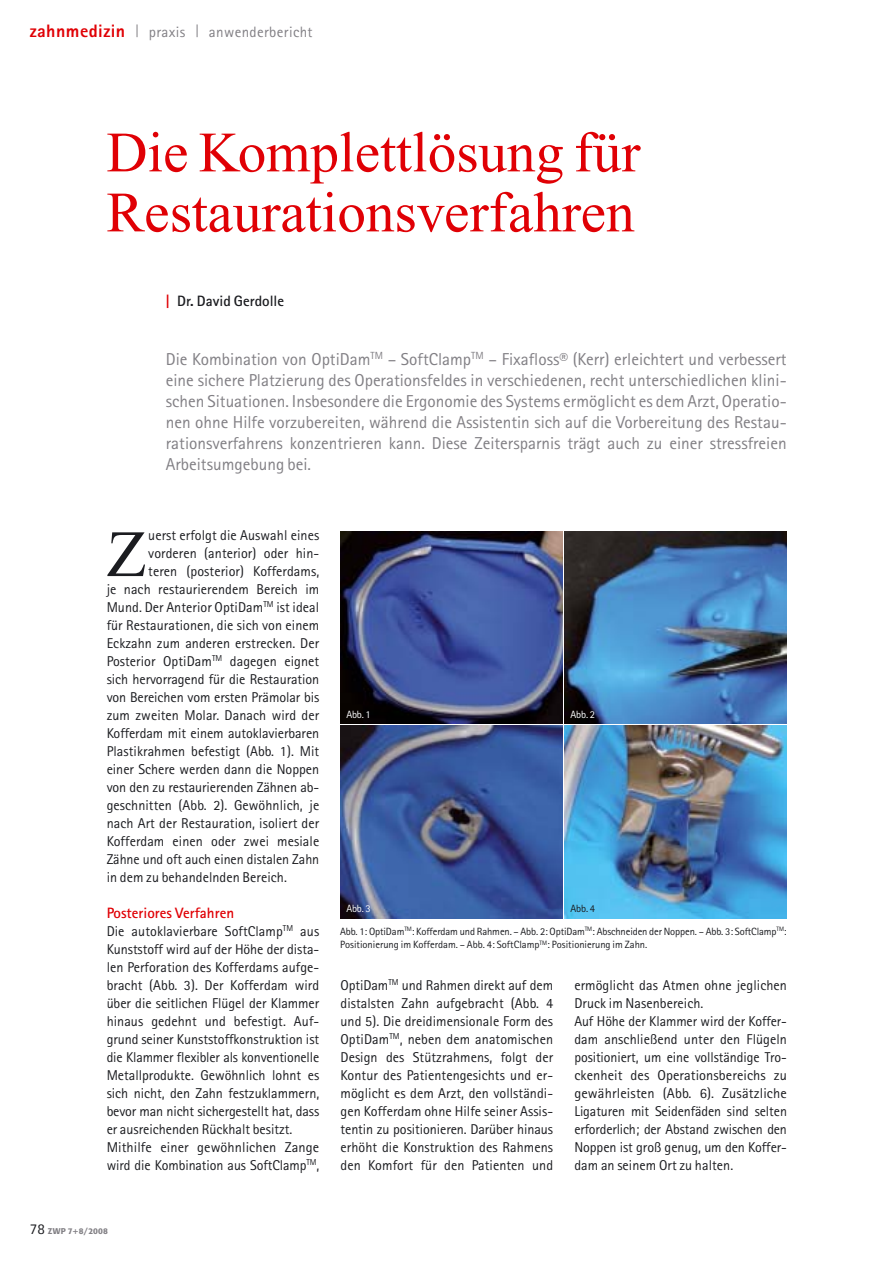
<style>
.page{position:relative;width:893px;height:1263px;background:#fff}
.page>*{position:absolute;margin:0;border:0;box-sizing:border-box;transform-origin:0 0}
.t1{font:66px "Times";color:#1b1c20}
.t2{font:57px/60px "Times";color:#e00005}
.t3{font:800 18px "Rotis Sans Serif";letter-spacing:.025em;color:#e00005}
.t4{font:17.25px/21px "Rotis Sans Serif";color:#817f84;text-align:justify}
.t5{font:15px "Rotis Sans Serif";letter-spacing:.025em;color:#817f84}
.t6{font:700 15px "Rotis Sans Serif";color:#e00005}
.t7{font:700 15px "Rotis Sans Serif";color:#1b1c20}
.t8{font:14.25px/18px "Rotis Sans Serif";letter-spacing:.005em;color:#1b1c20}
.t9{font:10.5px/22.2px "Rotis Sans Serif";letter-spacing:-.01em;color:#1b1c20}
.t10{font:10.5px "Rotis Sans Serif";letter-spacing:-.015em;color:#fff}
.t11{font:500 8.25px "Formata";letter-spacing:.02em;color:#817f84}
.s1{color:#e00005}
.s2{font-family:"Rotis Sans Serif";font-weight:400;font-size:15px;color:#1b1c20}
</style>
<div class="page">
<svg style="left:197px;top:24px;width:1px;height:13px"></svg>
<svg style="left:137px;top:24px;width:1px;height:13px"></svg>
<img style="left:340px;top:531px;width:222px;height:193px">
<img style="left:564px;top:531px;width:223px;height:193px">
<img style="left:340px;top:726px;width:222px;height:192px">
<img style="left:564px;top:726px;width:223px;height:192px">
<p class="t3" style="left:30px;top:25px;width:97px">zahnmedizin</p>
<p class="t5" style="left:149px;top:27px;width:38px">praxis</p>
<p class="t5" style="left:209px;top:27px;width:105px">anwenderbericht</p>
<h2 class="t2" style="left:106px;top:128px;width:535px">Die Komplettlösung für<br>Restaurationsverfahren</h2>
<p class="t7" style="left:166px;top:296px;width:120px"><span class="s1">|</span> Dr. David Gerdolle</p>
<p class="t4" style="left:166px;top:350px;width:622px">Die Kombination von OptiDam<sup>TM</sup> – SoftClamp<sup>TM</sup> – Fixafloss® (Kerr) erleichtert und verbessert eine sichere Platzierung des Operationsfeldes in verschiedenen, recht unterschiedlichen klini&shy;schen Situationen. Insbesondere die Ergonomie des Systems ermöglicht es dem Arzt, Operatio&shy;nen ohne Hilfe vorzubereiten, während die Assistentin sich auf die Vorbereitung des Restau&shy;rationsverfahrens konzentrieren kann. Diese Zeitersparnis trägt auch zu einer stressfreien Arbeitsumgebung bei.</p>
<h1 class="t1" style="left:107px;top:530px;width:42px">Z</h1>
<p class="t8" style="left:148px;top:528px;width:172px">uerst erfolgt die Auswahl eines</p>
<p class="t8" style="left:148px;top:546px;width:172px">vorderen (anterior) oder hin-</p>
<p class="t8" style="left:148px;top:564px;width:172px">teren (posterior) Kofferdams,</p>
<p class="t8" style="left:107px;top:582px;width:214px">je nach restaurierendem Bereich im</p>
<p class="t8" style="left:107px;top:600px;width:214px">Mund. Der Anterior OptiDam<sup>TM</sup> ist ideal</p>
<p class="t8" style="left:107px;top:618px;width:214px">für Restaurationen, die sich von einem</p>
<p class="t8" style="left:107px;top:636px;width:214px">Eckzahn zum anderen erstrecken. Der</p>
<p class="t8" style="left:107px;top:654px;width:214px">Posterior OptiDam<sup>TM</sup> dagegen eignet</p>
<p class="t8" style="left:107px;top:672px;width:214px">sich hervorragend für die Restauration</p>
<p class="t8" style="left:107px;top:690px;width:214px">von Bereichen vom ersten Prämolar bis</p>
<p class="t8" style="left:107px;top:708px;width:214px">zum zweiten Molar. Danach wird der</p>
<p class="t8" style="left:107px;top:726px;width:214px">Kofferdam mit einem autoklavierbaren</p>
<p class="t8" style="left:107px;top:744px;width:214px">Plastikrahmen befestigt (Abb. 1). Mit</p>
<p class="t8" style="left:107px;top:762px;width:214px">einer Schere werden dann die Noppen</p>
<p class="t8" style="left:107px;top:780px;width:214px">von den zu restaurierenden Zähnen ab-</p>
<p class="t8" style="left:107px;top:798px;width:214px">geschnitten (Abb. 2). Gewöhnlich, je</p>
<p class="t8" style="left:107px;top:816px;width:214px">nach Art der Restauration, isoliert der</p>
<p class="t8" style="left:107px;top:834px;width:214px">Kofferdam einen oder zwei mesiale</p>
<p class="t8" style="left:107px;top:852px;width:214px">Zähne und oft auch einen distalen Zahn</p>
<p class="t8" style="left:107px;top:870px;width:182px">in dem zu behandelnden Bereich.</p>
<p class="t6" style="left:107px;top:908px;width:129px">Posteriores Verfahren</p>
<p class="t8" style="left:107px;top:924px;width:214px">Die autoklavierbare SoftClamp<sup>TM</sup> aus Kunststoff wird auf der Höhe der dista&shy;len Perforation des Kofferdams aufge&shy;bracht (Abb. 3). Der Kofferdam wird über die seitlichen Flügel der Klammer hinaus gedehnt und befestigt. Auf&shy;grund seiner Kunststoffkonstruktion ist die Klammer flexibler als konventionelle Metallprodukte. Gewöhnlich lohnt es sich nicht, den Zahn festzuklammern, bevor man nicht sichergestellt hat, dass er ausreichenden Rückhalt besitzt.<br>Mithilfe einer gewöhnlichen Zange wird die Kombination aus SoftClamp<sup>TM</sup>,</p>
<p class="t11" style="left:30px;top:1227px;width:80px"><span class="s2">78</span> ZWP 7+8/2008</p>
<p class="t10" style="left:346px;top:711px;width:26px">Abb. 1</p>
<p class="t10" style="left:571px;top:711px;width:26px">Abb. 2</p>
<p class="t9" style="left:340px;top:899px;width:448px;text-indent:231px">Abb. 4<br>Abb. 1: OptiDam<sup>TM</sup>: Kofferdam und Rahmen. – Abb. 2: OptiDam<sup>TM</sup>: Abschneiden der Noppen. – Abb. 3: SoftClamp<sup>TM</sup>:</p>
<p class="t9" style="left:340px;top:934px;width:309px">Positionierung im Kofferdam. – Abb. 4: SoftClamp<sup>TM</sup>: Positionierung im Zahn.</p>
<p class="t10" style="left:346px;top:905px;width:26px">Abb. 3</p>
<p class="t8" style="left:340px;top:978px;width:214px;text-align:justify">OptiDam<sup>TM</sup> und Rahmen direkt auf dem distalsten Zahn aufgebracht (Abb. 4 und 5). Die dreidimensionale Form des OptiDam<sup>TM</sup>, neben dem anatomischen Design des Stützrahmens, folgt der Kontur des Patientengesichts und er&shy;möglicht es dem Arzt, den vollständi&shy;gen Kofferdam ohne Hilfe seiner Assis&shy;tentin zu positionieren. Darüber hinaus erhöht die Konstruktion des Rahmens den Komfort für den Patienten und</p>
<p class="t8" style="left:574px;top:978px;width:214px">ermöglicht das Atmen ohne jeglichen Druck im Nasenbereich.<br>Auf Höhe der Klammer wird der Koffer&shy;dam anschließend unter den Flügeln positioniert, um eine vollständige Tro&shy;ckenheit des Operationsbereichs zu gewährleisten (Abb. 6). Zusätzliche Ligaturen mit Seidenfäden sind selten erforderlich; der Abstand zwischen den Noppen ist groß genug, um den Koffer&shy;dam an seinem Ort zu halten.</p>
</div>
